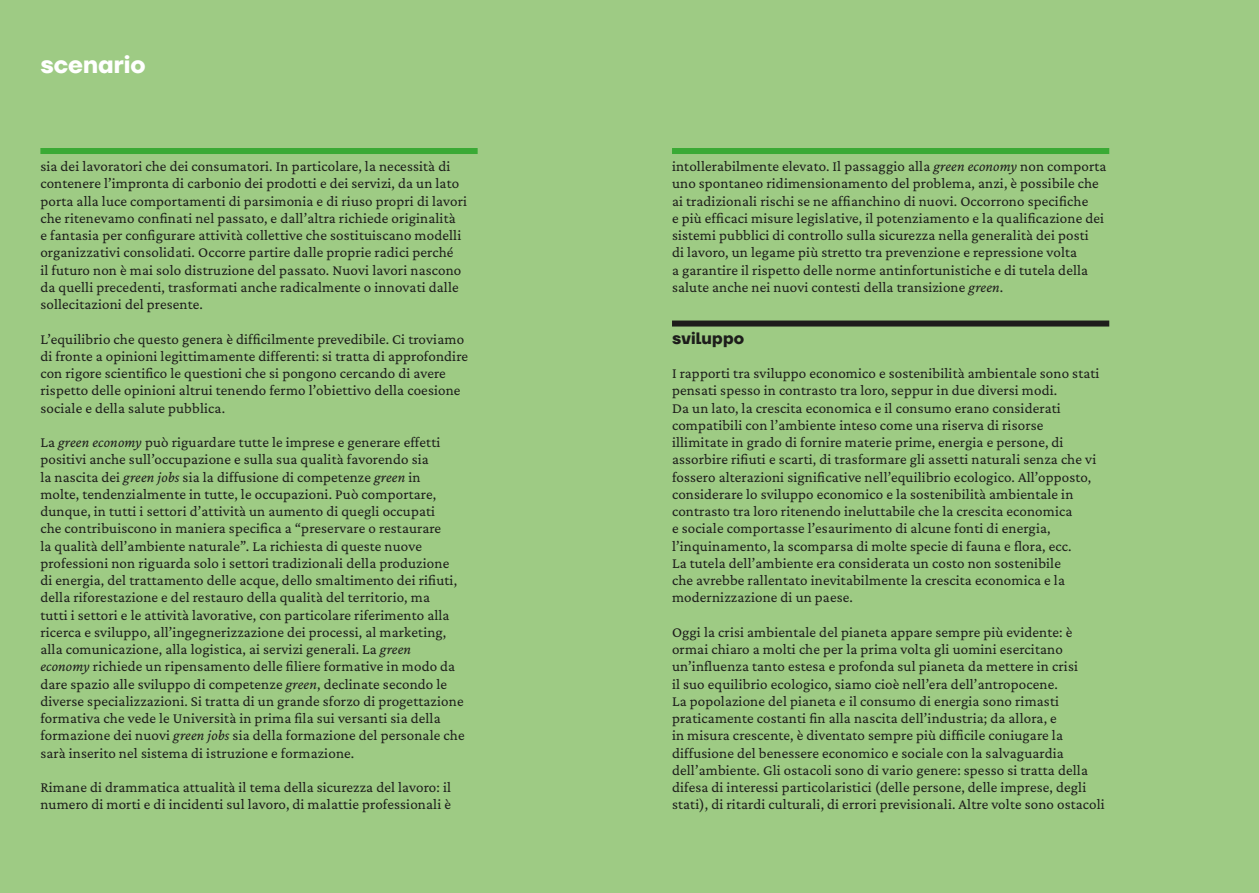
<style>
.page{position:relative;width:1259px;height:893px;background:#fff}
.page>*{position:absolute;margin:0;border:0;box-sizing:border-box;transform-origin:0 0}
.t1{font:700 24px "TT Firs Neue";color:#fff}
.t2{font:700 16.5px "TT Firs Neue";letter-spacing:.01em;color:#1d1d1b}
.t3{font:15px/17.2px "Crimson Pro";letter-spacing:.01em;color:#1d1d1b}
.s1{font-style:italic}
</style>
<div class="page">
<div style="left:0;top:0;width:629px;height:893px;background:#9ecb84"></div>
<div style="left:629px;top:0;width:630px;height:893px;background:#9ecb84"></div>
<div style="left:672px;top:321px;width:437px;height:6px;background:#1d1d1b"></div>
<div style="left:40px;top:148px;width:437px;height:6px;background:#3aaa35"></div>
<div style="left:672px;top:148px;width:437px;height:6px;background:#3aaa35"></div>
<h1 class="t1" style="left:40px;top:48px;width:107px">scenario</h1>
<p class="t3" style="left:40px;top:157px;width:428px">sia dei lavoratori che dei consumatori. In particolare, la necessità di contenere l’impronta di carbonio dei prodotti e dei servizi, da un lato porta alla luce comportamenti di parsimonia e di riuso propri di lavori che ritenevamo confinati nel passato, e dall’altra richiede originalità<br>e fantasia per configurare attività collettive che sostituiscano modelli organizzativi consolidati. Occorre partire dalle proprie radici perché<br>il futuro non è mai solo distruzione del passato. Nuovi lavori nascono da quelli precedenti, trasformati anche radicalmente o innovati dalle sollecitazioni del presente.</p>
<p class="t3" style="left:40px;top:330px;width:429px">L’equilibrio che questo genera è difficilmente prevedibile. Ci troviamo di fronte a opinioni legittimamente differenti: si tratta di approfondire con rigore scientifico le questioni che si pongono cercando di avere rispetto delle opinioni altrui tenendo fermo l’obiettivo della coesione sociale e della salute pubblica.</p>
<p class="t3" style="left:40px;top:433px;width:426px">La <span class="s1">green economy</span> può riguardare tutte le imprese e generare effetti positivi anche sull’occupazione e sulla sua qualità favorendo sia<br>la nascita dei <span class="s1">green jobs</span> sia la diffusione di competenze <span class="s1">green</span> in<br>molte, tendenzialmente in tutte, le occupazioni. Può comportare, dunque, in tutti i settori d’attività un aumento di quegli occupati<br>che contribuiscono in maniera specifica a “preservare o restaurare<br>la qualità dell’ambiente naturale”. La richiesta di queste nuove professioni non riguarda solo i settori tradizionali della produzione di energia, del trattamento delle acque, dello smaltimento dei rifiuti, della riforestazione e del restauro della qualità del territorio, ma<br>tutti i settori e le attività lavorative, con particolare riferimento alla ricerca e sviluppo, all’ingegnerizzazione dei processi, al marketing, alla comunicazione, alla logistica, ai servizi generali. La <span class="s1">green<br>economy</span> richiede un ripensamento delle filiere formative in modo da dare spazio alle sviluppo di competenze <span class="s1">green</span>, declinate secondo le diverse specializzazioni. Si tratta di un grande sforzo di progettazione formativa che vede le Università in prima fila sui versanti sia della formazione dei nuovi <span class="s1">green jobs</span> sia della formazione del personale che sarà inserito nel sistema di istruzione e formazione.</p>
<p class="t3" style="left:40px;top:778px;width:412px">Rimane di drammatica attualità il tema della sicurezza del lavoro: il numero di morti e di incidenti sul lavoro, di malattie professionali è</p>
<p class="t3" style="left:672px;top:157px;width:436px">intollerabilmente elevato. Il passaggio alla <span class="s1">green economy</span> non comporta uno spontaneo ridimensionamento del problema, anzi, è possibile che ai tradizionali rischi se ne affianchino di nuovi. Occorrono specifiche<br>e più efficaci misure legislative, il potenziamento e la qualificazione dei sistemi pubblici di controllo sulla sicurezza nella generalità dei posti<br>di lavoro, un legame più stretto tra prevenzione e repressione volta<br>a garantire il rispetto delle norme antinfortunistiche e di tutela della salute anche nei nuovi contesti della transizione <span class="s1">green</span>.</p>
<p class="t2" style="left:672px;top:326px;width:74px">sviluppo</p>
<p class="t3" style="left:672px;top:364px;width:429px">I rapporti tra sviluppo economico e sostenibilità ambientale sono stati pensati spesso in contrasto tra loro, seppur in due diversi modi.<br>Da un lato, la crescita economica e il consumo erano considerati compatibili con l’ambiente inteso come una riserva di risorse illimitate in grado di fornire materie prime, energia e persone, di assorbire rifiuti e scarti, di trasformare gli assetti naturali senza che vi fossero alterazioni significative nell’equilibrio ecologico. All’opposto, considerare lo sviluppo economico e la sostenibilità ambientale in contrasto tra loro ritenendo ineluttabile che la crescita economica<br>e sociale comportasse l’esaurimento di alcune fonti di energia, l’inquinamento, la scomparsa di molte specie di fauna e flora, ecc.<br>La tutela dell’ambiente era considerata un costo non sostenibile<br>che avrebbe rallentato inevitabilmente la crescita economica e la modernizzazione di un paese.</p>
<p class="t3" style="left:672px;top:623px;width:434px">Oggi la crisi ambientale del pianeta appare sempre più evidente: è ormai chiaro a molti che per la prima volta gli uomini esercitano un’influenza tanto estesa e profonda sul pianeta da mettere in crisi<br>il suo equilibrio ecologico, siamo cioè nell’era dell’antropocene.<br>La popolazione del pianeta e il consumo di energia sono rimasti praticamente costanti fin alla nascita dell’industria; da allora, e<br>in misura crescente, è diventato sempre più difficile coniugare la diffusione del benessere economico e sociale con la salvaguardia dell’ambiente. Gli ostacoli sono di vario genere: spesso si tratta della difesa di interessi particolaristici (delle persone, delle imprese, degli stati), di ritardi culturali, di errori previsionali. Altre volte sono ostacoli</p>
</div>
